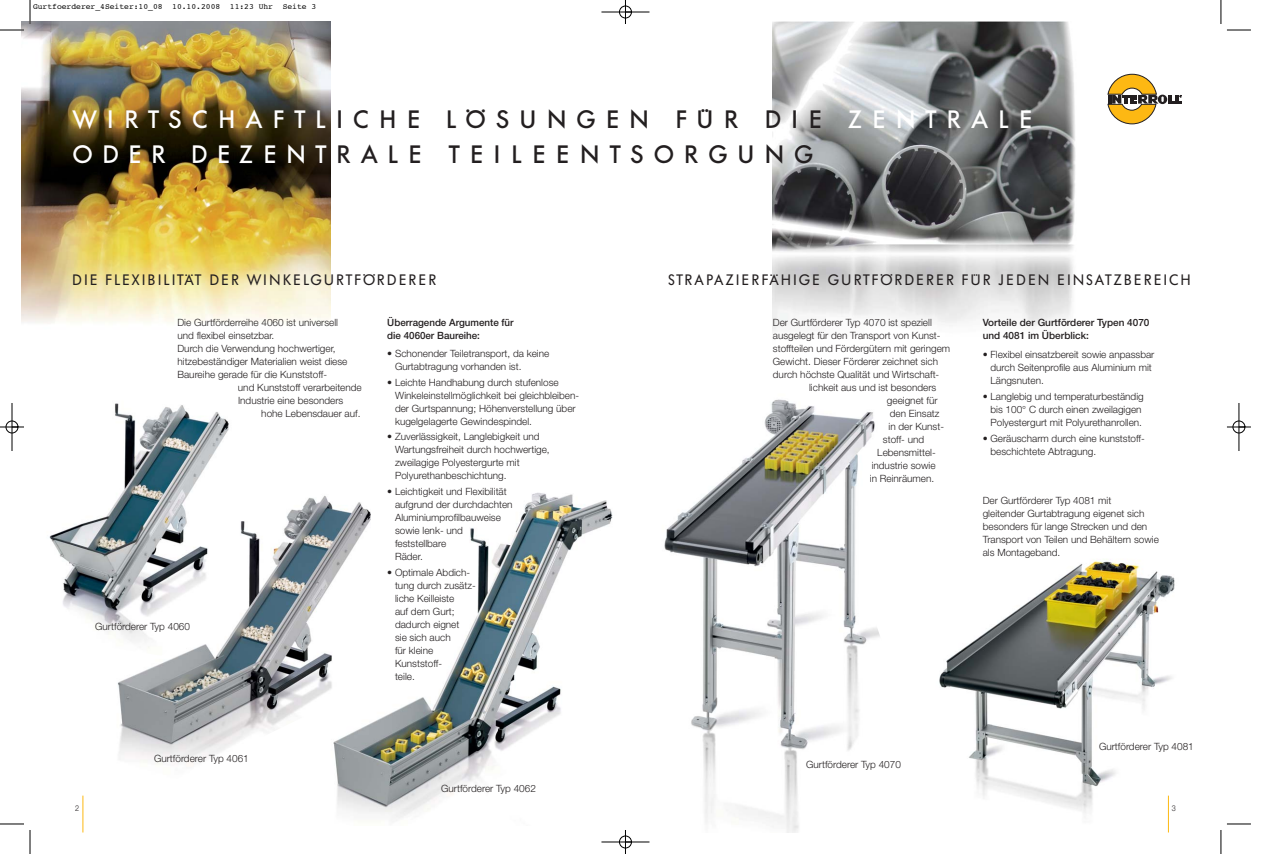
<style>
.page{position:relative;width:1276px;height:854px;background:#fff}
.page>*{position:absolute;margin:0;border:0;box-sizing:border-box;transform-origin:0 0}
.t1{font:500 25px/35px "Futura BQ";letter-spacing:.4em;color:#231f20}
.t2{font:15px "Futura BQ";letter-spacing:.16em;color:#231f20}
.t3{font:300 10px/13px "Helvetica Neue";color:#231f20}
.t4{font:500 10px/13px "Helvetica Neue";color:#231f20}
.t5{font:8px "Courier";color:#000}
.t6{font:300 8px "Helvetica Neue";color:#231f20;scale:.91 1}
.s1{color:#fff}
</style>
<div class="page">
<img style="left:773px;top:21px;width:303px;height:310px">
<img style="left:21px;top:22px;width:309px;height:301px">
<img style="left:337px;top:493px;width:276px;height:328px">
<hr style="left:1168px;top:795px;width:1px;height:37px;background:#fdb912">
<svg style="left:1107px;top:74px;width:75px;height:50px"></svg>
<hr style="left:82px;top:795px;width:1px;height:37px;background:#fdb912">
<img style="left:117px;top:493px;width:262px;height:285px">
<img style="left:49px;top:403px;width:201px;height:252px">
<img style="left:664px;top:399px;width:216px;height:433px">
<img style="left:939px;top:561px;width:236px;height:264px">
<svg style="left:30px;top:0;width:1px;height:24px"></svg>
<svg style="left:0;top:30px;width:24px;height:1px"></svg>
<svg style="left:1220px;top:0;width:1px;height:24px"></svg>
<svg style="left:1227px;top:30px;width:24px;height:1px"></svg>
<svg style="left:30px;top:830px;width:1px;height:24px"></svg>
<svg style="left:0;top:823px;width:24px;height:2px"></svg>
<svg style="left:1220px;top:830px;width:1px;height:24px"></svg>
<svg style="left:1227px;top:823px;width:24px;height:2px"></svg>
<div style="left:619px;top:6px;width:13px;height:12px;border:1px solid #fff;border-radius:50%"></div>
<div style="left:619px;top:835px;width:13px;height:13px;border:1px solid #fff;border-radius:50%"></div>
<hr style="left:601px;top:12px;width:48px;height:1px;background:#000">
<hr style="left:601px;top:842px;width:48px;height:1px;background:#000">
<hr style="left:12px;top:403px;width:1px;height:48px;background:#000">
<hr style="left:1238px;top:403px;width:1px;height:48px;background:#000">
<svg style="left:625px;top:0;width:1px;height:24px"></svg>
<svg style="left:625px;top:830px;width:1px;height:24px"></svg>
<svg style="left:0;top:427px;width:24px;height:1px"></svg>
<svg style="left:1227px;top:427px;width:24px;height:1px"></svg>
<div style="left:619px;top:6px;width:12px;height:12px;border:1px solid #000;border-radius:50%"></div>
<div style="left:619px;top:836px;width:12px;height:12px;border:1px solid #000;border-radius:50%"></div>
<div style="left:6px;top:421px;width:12px;height:12px;border:1px solid #000;border-radius:50%"></div>
<div style="left:1232px;top:421px;width:13px;height:12px;border:1px solid #000;border-radius:50%"></div>
<p class="t5" style="left:33px;top:3px;width:285px">Gurtfoerderer_4Seiter:10_08 10.10.2008 11:23 Uhr Seite 3</p>
<h1 class="t1" style="left:73px;top:104px;width:961px"><span class="s1">WIRTSCHAFTL</span>ICHE LÖSUNGEN FÜR DIE <span class="s1">ZENTRALE<br>ODER DEZENT</span>RALE TEILEENTSORGUNG</h1>
<h2 class="t2" style="left:73px;top:274px;width:365px">DIE FLEXIBILITÄT DER WINKELGURTFÖRDERER</h2>
<h2 class="t2" style="left:668px;top:274px;width:524px">STRAPAZIERFÄHIGE GURTFÖRDERER FÜR JEDEN EINSATZBEREICH</h2>
<p class="t3" style="left:177px;top:317px;width:162px">Die Gurtförderreihe 4060 ist universell</p>
<p class="t3" style="left:177px;top:330px;width:98px">und flexibel einsetzbar.</p>
<p class="t3" style="left:177px;top:343px;width:160px">Durch die Verwendung hochwertiger,</p>
<p class="t3" style="left:177px;top:356px;width:171px">hitzebeständiger Materialien weist diese</p>
<p class="t3" style="left:177px;top:369px;width:151px">Baureihe gerade für die Kunststoff-</p>
<p class="t3" style="left:238px;top:382px;width:125px">und Kunststoff verarbeitende</p>
<p class="t3" style="left:238px;top:395px;width:107px">Industrie eine besonders</p>
<p class="t3" style="left:261px;top:408px;width:101px">hohe Lebensdauer auf.</p>
<p class="t3" style="left:95px;top:620px;width:96px">Gurtförderer Typ 4060</p>
<p class="t4" style="left:387px;top:317px;width:128px">Überragende Argumente für die 4060er Baureihe:</p>
<p class="t3" style="left:395px;top:347px;width:156px;text-indent:-8px">• Schonender Teiletransport, da keine<br>Gurtabtragung vorhanden ist.</p>
<p class="t3" style="left:395px;top:376px;width:186px;text-indent:-8px">• Leichte Handhabung durch stufenlose Winkeleinstellmöglichkeit bei gleichbleiben&shy;der Gurtspannung; Höhenverstellung über kugelgelagerte Gewindespindel.</p>
<p class="t3" style="left:395px;top:431px;width:156px;text-indent:-8px">• Zuverlässigkeit, Langlebigkeit und Wartungsfreiheit durch hochwertige, zweilagige Polyestergurte mit Polyurethanbeschichtung.</p>
<p class="t3" style="left:395px;top:486px;width:119px;text-indent:-8px">• Leichtigkeit und Flexibilität aufgrund der durchdachten<br>Aluminiumprofilbauweise sowie lenk- und feststellbare<br>Räder.</p>
<p class="t3" style="left:395px;top:567px;width:82px;text-indent:-8px">• Optimale Abdich&shy;tung durch zusätz&shy;liche Keilleiste<br>auf dem Gurt; dadurch eignet<br>sie sich auch<br>für kleine<br>Kunststoff-<br>teile.</p>
<p class="t3" style="left:773px;top:317px;width:179px">Der Gurtförderer Typ 4070 ist speziell ausgelegt für den Transport von Kunst&shy;stoffteilen und Fördergütern mit geringem Gewicht. Dieser Förderer zeichnet sich durch höchste Qualität und Wirtschaft-</p>
<p class="t3" style="left:809px;top:382px;width:129px">lichkeit aus und ist besonders</p>
<p class="t3" style="left:887px;top:395px;width:52px">geeignet für</p>
<p class="t3" style="left:889px;top:408px;width:51px">den Einsatz</p>
<p class="t3" style="left:888px;top:421px;width:57px">in der Kunst-</p>
<p class="t3" style="left:883px;top:434px;width:43px">stoff- und</p>
<p class="t3" style="left:877px;top:447px;width:60px">Lebensmittel-</p>
<p class="t3" style="left:871px;top:460px;width:65px">industrie sowie</p>
<p class="t3" style="left:870px;top:473px;width:66px">in Reinräumen.</p>
<p class="t4" style="left:982px;top:317px;width:168px">Vorteile der Gurtförderer Typen 4070 und 4081 im Überblick:</p>
<p class="t3" style="left:990px;top:349px;width:165px;text-indent:-8px">• Flexibel einsatzbereit sowie anpassbar durch Seitenprofile aus Aluminium mit<br>Längsnuten.</p>
<p class="t3" style="left:990px;top:390px;width:155px;text-indent:-8px">• Langlebig und temperaturbeständig bis 100° C durch einen zweilagigen<br>Polyestergurt mit Polyurethanrollen.</p>
<p class="t3" style="left:990px;top:432px;width:156px;text-indent:-8px">• Geräuscharm durch eine kunststoff&shy;beschichtete Abtragung.</p>
<p class="t3" style="left:982px;top:495px;width:178px">Der Gurtförderer Typ 4081 mit<br>gleitender Gurtabtragung eigenet sich besonders für lange Strecken und den Transport von Teilen und Behältern sowie als Montageband.</p>
<p class="t3" style="left:1099px;top:740px;width:96px">Gurtförderer Typ 4081</p>
<p class="t3" style="left:154px;top:753px;width:96px">Gurtförderer Typ 4061</p>
<p class="t3" style="left:806px;top:759px;width:96px">Gurtförderer Typ 4070</p>
<p class="t3" style="left:441px;top:783px;width:96px">Gurtförderer Typ 4062</p>
<p class="t6" style="left:75px;top:805px;width:6px">2</p>
<p class="t6" style="left:1172px;top:805px;width:6px">3</p>
</div>
